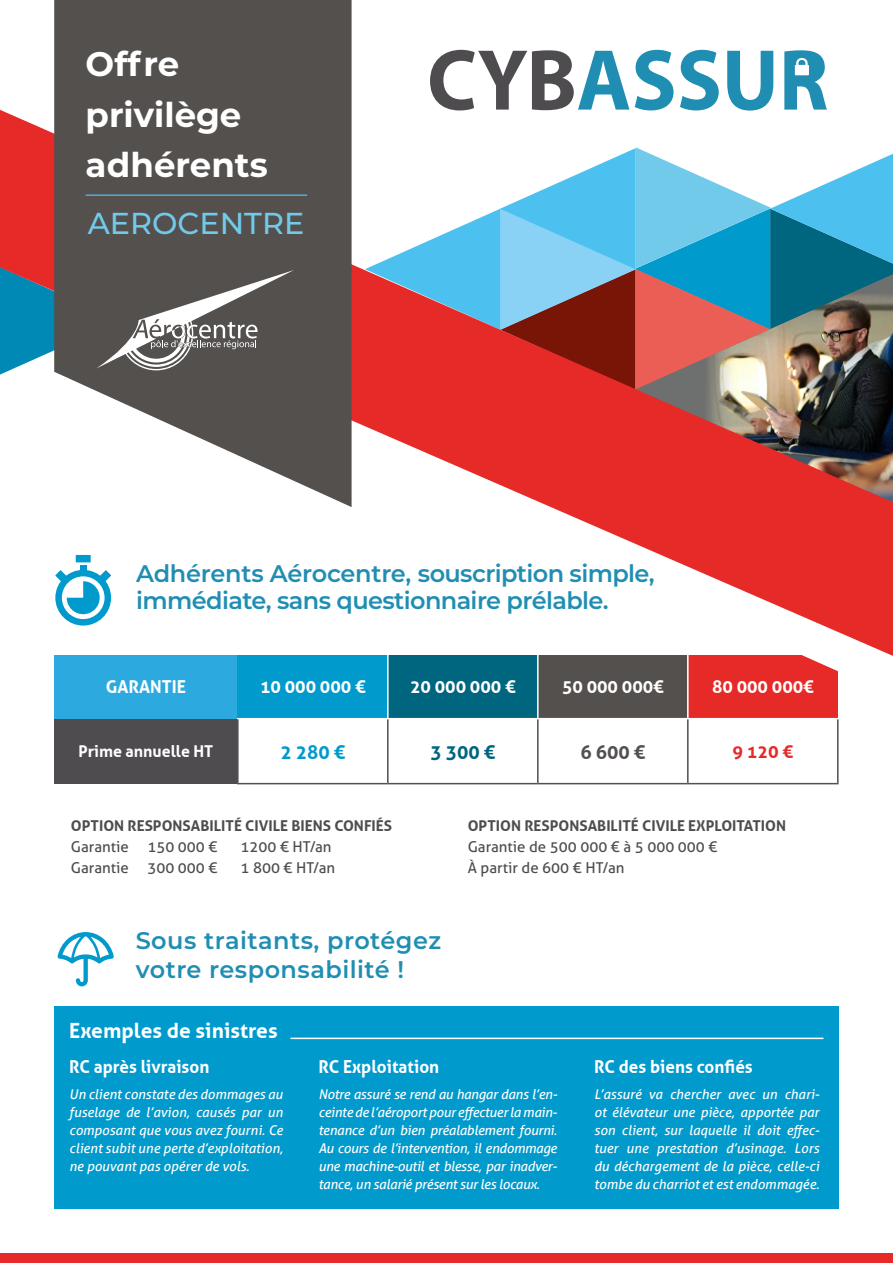
<style>
.page{position:relative;width:893px;height:1263px;background:#fff}
.page>*{position:absolute;margin:0;border:0;box-sizing:border-box;transform-origin:0 0}
.t1{font:700 34.05px/50.4px "Montserrat";color:#fff}
.t2{font:500 30.3px "Montserrat";color:#72caeb}
.t3{font:600 24px/27px "Montserrat";letter-spacing:-.02em;color:#208eb2}
.t4{font:600 24px/28.8px "Montserrat";letter-spacing:.02em;color:#208eb2}
.t5{font:700 21px "Aller";color:#fff}
.t6{font:700 19.35px "Aller";color:#009acc}
.t7{font:700 19.35px "Aller";color:#00657f}
.t8{font:700 19.35px "Aller";color:#54504e}
.t9{font:700 18px "Aller";color:#fff;scale:.95 1}
.t10{font:700 17.85px "Aller";color:#fff}
.t11{font:700 17.85px "Aller";color:#e62a28}
.t12{font:700 16.35px "Aller";color:#fff}
.t13{font:15px/21px "Aller";color:#4e4c4f}
.t14{font:700 15px "Aller";color:#4e4c4f}
.t15{font:italic 13.5px/18px "Aller";color:#fff;text-align:justify}
</style>
<div class="page">
<div style="left:0;top:1253px;width:893px;height:10px;background:#e62a28"></div>
<svg style="left:0;top:110px;width:893px;height:546px"></svg>
<svg style="left:54px;top:0;width:298px;height:507px;fill:#54504e"></svg>
<hr style="left:86px;top:195px;width:221px;height:1px;background:#4cc1ef">
<svg style="left:430px;top:50px;width:199px;height:60px"></svg>
<svg style="left:635px;top:50px;width:38px;height:60px"></svg>
<svg style="left:680px;top:50px;width:39px;height:60px"></svg>
<svg style="left:727px;top:51px;width:46px;height:60px"></svg>
<svg style="left:784px;top:50px;width:43px;height:60px"></svg>
<svg style="left:0;top:267px;width:294px;height:108px;background:#616f74"></svg>
<div style="left:54px;top:655px;width:184px;height:64px;background:#2caae0"></div>
<div style="left:238px;top:655px;width:150px;height:64px;background:#009acc"></div>
<div style="left:388px;top:655px;width:150px;height:64px;background:#00657f"></div>
<div style="left:538px;top:655px;width:150px;height:64px;background:#54504e"></div>
<div style="left:688px;top:655px;width:150px;height:64px;background:#e62a28"></div>
<div style="left:54px;top:719px;width:184px;height:65px;background:#4e4c4f"></div>
<svg style="left:239px;top:782px;width:598px;height:1px"></svg>
<hr style="left:387px;top:655px;width:2px;height:63px;background:#fff">
<hr style="left:537px;top:655px;width:2px;height:63px;background:#fff">
<hr style="left:237px;top:718px;width:151px;height:1px;background:#fff">
<hr style="left:388px;top:718px;width:150px;height:1px;background:#fff">
<hr style="left:538px;top:718px;width:150px;height:1px;background:#fff">
<hr style="left:688px;top:718px;width:151px;height:1px;background:#fff">
<hr style="left:237px;top:719px;width:2px;height:64px;background:#54504e">
<hr style="left:387px;top:719px;width:2px;height:64px;background:#54504e">
<hr style="left:537px;top:719px;width:2px;height:64px;background:#54504e">
<hr style="left:687px;top:719px;width:2px;height:64px;background:#54504e">
<hr style="left:837px;top:719px;width:2px;height:64px;background:#54504e">
<hr style="left:237px;top:783px;width:151px;height:1px;background:#54504e">
<hr style="left:388px;top:783px;width:150px;height:1px;background:#54504e">
<hr style="left:538px;top:783px;width:150px;height:1px;background:#54504e">
<hr style="left:688px;top:783px;width:151px;height:1px;background:#54504e">
<hr style="left:687px;top:655px;width:2px;height:63px;background:#fff">
<div style="left:76px;top:555px;width:15px;height:7px;background:#009acc"></div>
<svg style="left:55px;top:565px;width:56px;height:60px"></svg>
<div style="left:54px;top:1006px;width:785px;height:203px;background:#009acc"></div>
<svg style="left:58px;top:932px;width:56px;height:54px"></svg>
<hr style="left:290px;top:1037px;width:533px;height:2px;background:#fff">
<svg style="left:799px;top:636px;width:52px;height:36px"></svg>
<h1 class="t1" style="left:86px;top:37px;width:184px">Offre privilège adhérents</h1>
<h2 class="t2" style="left:88px;top:202px;width:218px">AEROCENTRE</h2>
<h3 class="t3" style="left:136px;top:559px;width:520px">Adhérents Aérocentre, souscription simple, immédiate, sans questionnaire prélable.</h3>
<h3 class="t10" style="left:106px;top:677px;width:82px">GARANTIE</h3>
<h3 class="t10" style="left:260px;top:677px;width:107px">10 000 000 €</h3>
<h3 class="t10" style="left:410px;top:677px;width:107px">20 000 000 €</h3>
<h3 class="t10" style="left:562px;top:677px;width:103px">50 000 000€</h3>
<h3 class="t10" style="left:712px;top:677px;width:103px">80 000 000€</h3>
<p class="t12" style="left:78px;top:742px;width:136px">Prime annuelle HT</p>
<h3 class="t6" style="left:280px;top:741px;width:66px">2 280 €</h3>
<h3 class="t7" style="left:430px;top:741px;width:66px">3 300 €</h3>
<h3 class="t8" style="left:580px;top:741px;width:66px">6 600 €</h3>
<h3 class="t11" style="left:732px;top:742px;width:62px">9 120 €</h3>
<p class="t14" style="left:71px;top:816px;width:323px">OPTION RESPONSABILITÉ CIVILE BIENS CONFIÉS</p>
<p class="t13" style="left:71px;top:836px;width:148px">Garantie 150 000 €</p>
<p class="t13" style="left:240px;top:836px;width:93px">1200 € HT/an</p>
<p class="t13" style="left:71px;top:857px;width:148px">Garantie 300 000 €</p>
<p class="t13" style="left:240px;top:857px;width:96px">1 800 € HT/an</p>
<h3 class="t4" style="left:136px;top:925px;width:307px">Sous traitants, protégez votre responsabilité !</h3>
<p class="t14" style="left:468px;top:816px;width:320px">OPTION RESPONSABILITÉ CIVILE EXPLOITATION</p>
<p class="t13" style="left:468px;top:836px;width:251px">Garantie de 500 000 € à 5 000 000 €<br>À partir de 600 € HT/an</p>
<h3 class="t5" style="left:69px;top:1018px;width:210px">Exemples de sinistres</h3>
<h3 class="t9" style="left:69px;top:1056px;width:149px">RC après livraison</h3>
<p class="t15" style="left:69px;top:1085px;width:215px">Un client constate des dommages au fuselage de l’avion, causés par un composant que vous avez fourni. Ce client subit une perte d’exploitation, ne pouvant pas opérer de vols.</p>
<h3 class="t9" style="left:318px;top:1056px;width:129px">RC Exploitation</h3>
<p class="t15" style="left:318px;top:1085px;width:240px">Notre assuré se rend au hangar dans l’en&shy;ceinte de l’aéroport pour effectuer la main&shy;tenance d’un bien préalablement fourni.<br>Au cours de l’intervention, il endommage une machine-outil et blesse, par inadver&shy;tance, un salarié présent sur les locaux.</p>
<h3 class="t9" style="left:594px;top:1056px;width:168px">RC des biens confiés</h3>
<p class="t15" style="left:594px;top:1085px;width:227px">L’assuré va chercher avec un chari&shy;ot élévateur une pièce, apportée par son client, sur laquelle il doit effec&shy;tuer une prestation d’usinage. Lors du déchargement de la pièce, celle-ci tombe du charriot et est endommagée.</p>
</div>
